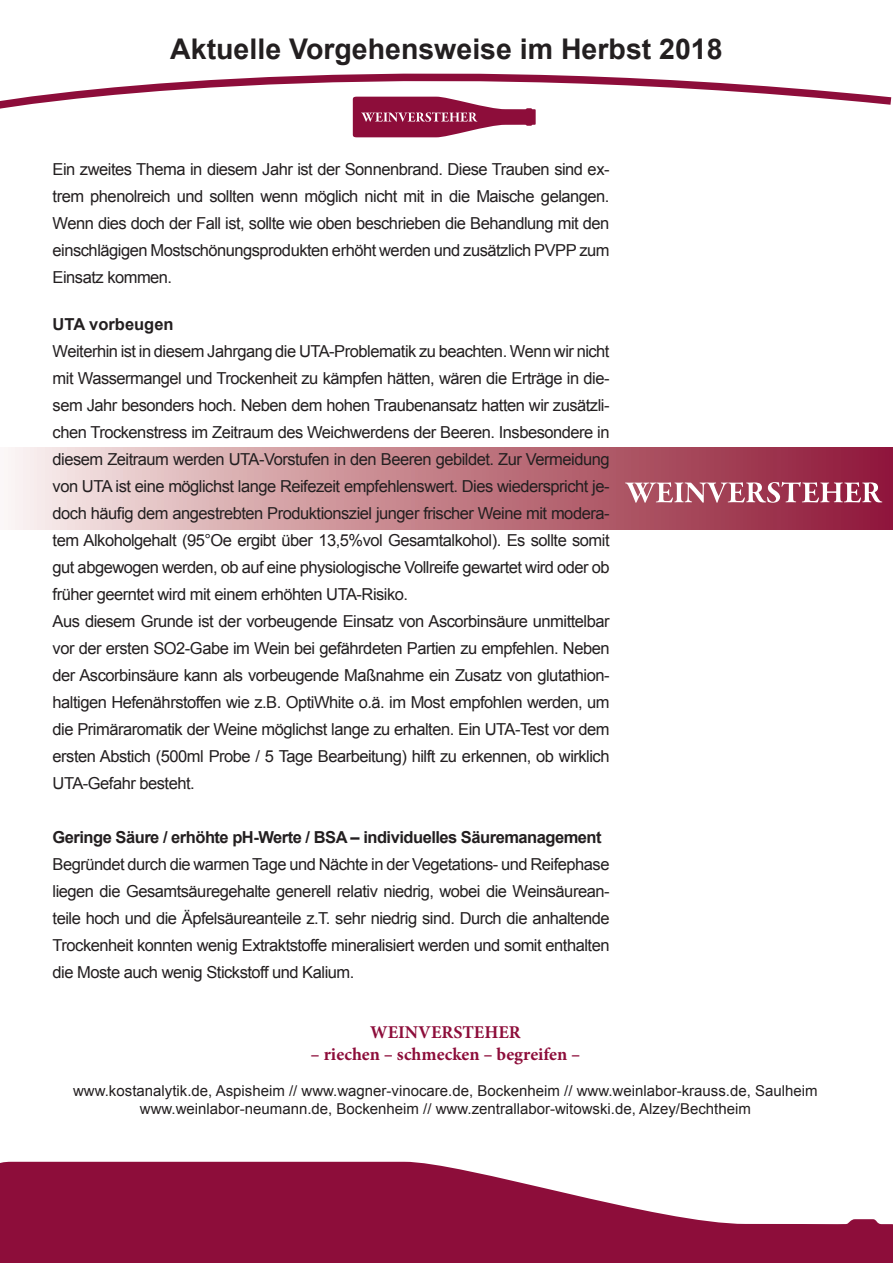
<style>
.page{position:relative;width:893px;height:1263px;background:#fff}
.page>*{position:absolute;margin:0;border:0;box-sizing:border-box;transform-origin:0 0}
.t1{font:700 28.5px "Arial";color:#231f20}
.t2{font:700 18px "Minion Pro";color:#8d0d3a}
.t3{font:16.5px/27px "Arial";letter-spacing:-.03em;color:#231f20;text-align:justify}
.t4{font:700 16.5px "Arial";letter-spacing:-.03em;color:#231f20}
.t5{font:700 16.5px "Arial";color:#231f20}
.t6{font:15px/18px "Arial";color:#231f20;text-align:center}
</style>
<div class="page">
<svg style="left:11px;top:448px;width:882px;height:82px"></svg>
<svg style="left:353px;top:113px;width:183px;height:24px"></svg>
<svg style="left:0;top:73px;width:892px;height:40px"></svg>
<svg style="left:0;top:1162px;width:893px;height:101px;fill:#8d0d3a"></svg>
<svg style="left:625px;top:482px;width:257px;height:21px"></svg>
<h1 class="t1" style="left:170px;top:30px;width:554px">Aktuelle Vorgehensweise im Herbst 2018</h1>
<p class="t3" style="left:53px;top:156px;width:558px">Ein zweites Thema in diesem Jahr ist der Sonnenbrand. Diese Trauben sind ex&shy;trem phenolreich und sollten wenn möglich nicht mit in die Maische gelangen.<br>Wenn dies doch der Fall ist, sollte wie oben beschrieben die Behandlung mit den einschlägigen Mostschönungsprodukten erhöht werden und zusätzlich PVPP zum Einsatz kommen.</p>
<p class="t5" style="left:53px;top:313px;width:123px">UTA vorbeugen</p>
<p class="t3" style="left:53px;top:338px;width:558px;text-align:left">Weiterhin ist in diesem Jahrgang die UTA-Problematik zu beachten. Wenn wir nicht mit Wassermangel und Trockenheit zu kämpfen hätten, wären die Erträge in die&shy;sem Jahr besonders hoch. Neben dem hohen Traubenansatz hatten wir zusätzli&shy;chen Trockenstress im Zeitraum des Weichwerdens der Beeren. Insbesondere in diesem Zeitraum werden UTA-Vorstufen in den Beeren gebildet. Zur Vermeidung von UTA ist eine möglichst lange Reifezeit empfehlenswert. Dies wiederspricht je&shy;doch häufig dem angestrebten Produktionsziel junger frischer Weine mit modera&shy;tem Alkoholgehalt (95°Oe ergibt über 13,5%vol Gesamtalkohol). Es sollte somit gut abgewogen werden, ob auf eine physiologische Vollreife gewartet wird oder ob früher geerntet wird mit einem erhöhten UTA-Risiko.<br>Aus diesem Grunde ist der vorbeugende Einsatz von Ascorbinsäure unmittelbar vor der ersten SO2-Gabe im Wein bei gefährdeten Partien zu empfehlen. Neben der Ascorbinsäure kann als vorbeugende Maßnahme ein Zusatz von glutathion&shy;haltigen Hefenährstoffen wie z.B. OptiWhite o.ä. im Most empfohlen werden, um die Primäraromatik der Weine möglichst lange zu erhalten. Ein UTA-Test vor dem ersten Abstich (500ml Probe / 5 Tage Bearbeitung) hilft zu erkennen, ob wirklich UTA-Gefahr besteht.</p>
<p class="t4" style="left:53px;top:826px;width:551px">Geringe Säure / erhöhte pH-Werte / BSA – individuelles Säuremanagement</p>
<p class="t3" style="left:53px;top:850px;width:558px">Begründet durch die warmen Tage und Nächte in der Vegetations- und Reifephase liegen die Gesamtsäuregehalte generell relativ niedrig, wobei die Weinsäurean&shy;teile hoch und die Äpfelsäureanteile z.T. sehr niedrig sind. Durch die anhaltende Trockenheit konnten wenig Extraktstoffe mineralisiert werden und somit enthalten die Moste auch wenig Stickstoff und Kalium.</p>
<p class="t2" style="left:370px;top:1019px;width:152px">WEINVERSTEHER</p>
<p class="t2" style="left:311px;top:1041px;width:271px">– riechen – schmecken – begreifen –</p>
<p class="t6" style="left:73px;top:1081px;width:746px">www.kostanalytik.de, Aspisheim // www.wagner-vinocare.de, Bockenheim // www.weinlabor-krauss.de, Saulheim www.weinlabor-neumann.de, Bockenheim // www.zentrallabor-witowski.de, Alzey/Bechtheim</p>
</div>
